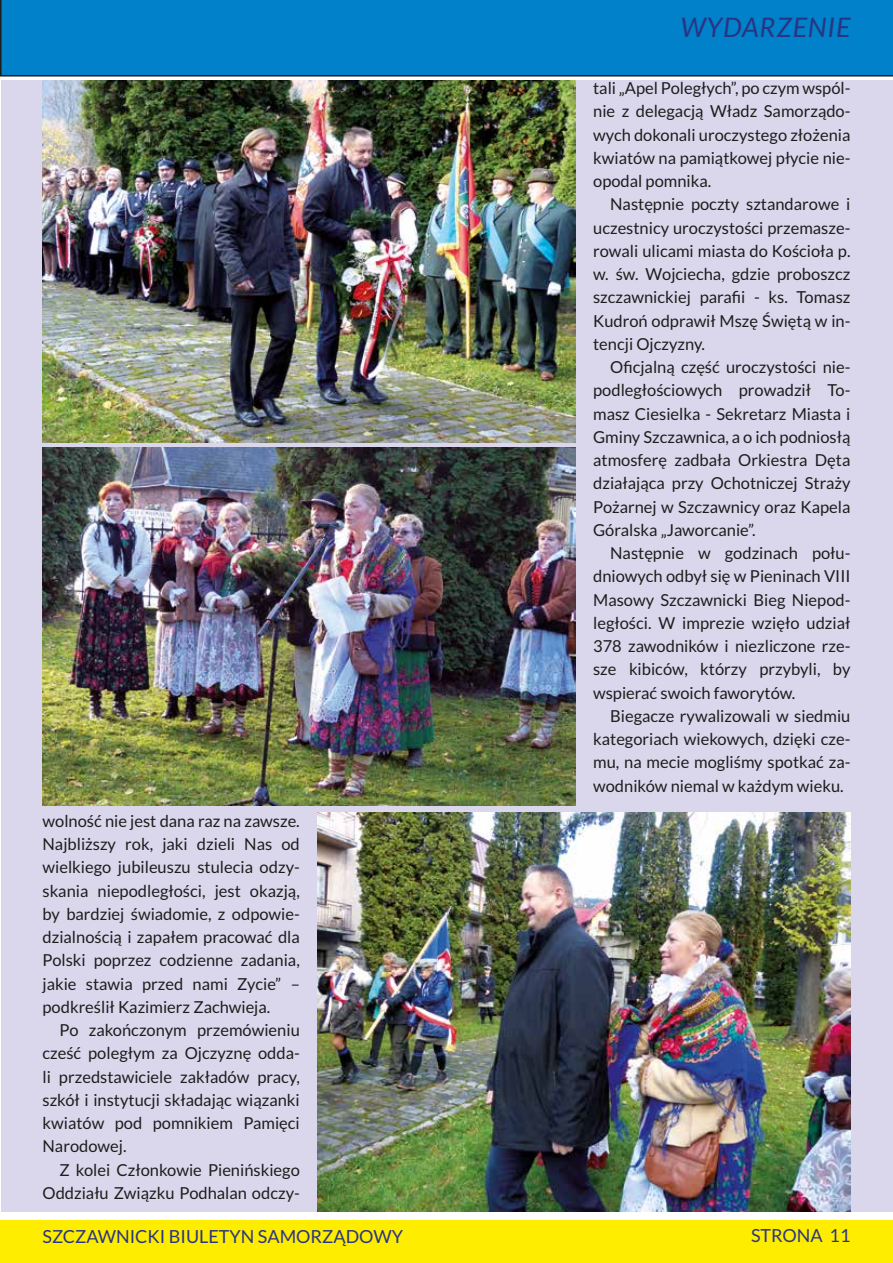
<style>
.page{position:relative;width:893px;height:1263px;background:#fff}
.page>*{position:absolute;margin:0;border:0;box-sizing:border-box;transform-origin:0 0}
.t1{font:italic 27px "Lato";letter-spacing:.03em;color:#283583}
.t2{font:18px "Lato";color:#283583}
.t3{font:16.5px/23.2px "Lato";color:#1d1d1b;text-align:justify}
</style>
<div class="page">
<div style="left:0;top:1220px;width:893px;height:43px;background:#ffed00"></div>
<div style="left:1px;top:0;width:892px;height:77px;background:#0081c9"></div>
<svg style="left:0;top:0;width:1px;height:77px"></svg>
<div style="left:2px;top:81px;width:891px;height:1131px;background:#dad7ed"></div>
<img style="left:42px;top:448px;width:533px;height:357px">
<img style="left:318px;top:812px;width:532px;height:400px">
<img style="left:43px;top:81px;width:532px;height:361px">
<h1 class="t1" style="left:680px;top:12px;width:172px">WYDARZENIE</h1>
<p class="t3" style="left:43px;top:809px;width:259px">wolność nie jest dana raz na zawsze.<br>Najbliższy rok, jaki dzieli Nas od wielkiego jubileuszu stulecia odzy&shy;skania niepodległości, jest okazją, by bardziej świadomie, z odpowie&shy;dzialnością i zapałem pracować dla Polski poprzez codzienne zadania, jakie stawia przed nami Zycie” – podkreślił Kazimierz Zachwieja.</p>
<p class="t3" style="left:43px;top:1018px;width:259px;text-indent:17px">Po zakończonym przemówieniu cześć poległym za Ojczyznę odda&shy;li przedstawiciele zakładów pracy, szkół i instytucji składając wiązanki kwiatów pod pomnikiem Pamięci Narodowej.</p>
<p class="t3" style="left:43px;top:1158px;width:259px;text-align:right">Z kolei Członkowie Pienińskiego<br>Oddziału Związku Podhalan odczy-</p>
<p class="t3" style="left:593px;top:76px;width:259px">tali „Apel Poległych”, po czym wspól&shy;nie z delegacją Władz Samorządo&shy;wych dokonali uroczystego złożenia kwiatów na pamiątkowej płycie nie&shy;opodal pomnika.</p>
<p class="t3" style="left:593px;top:193px;width:259px;text-indent:17px">Następnie poczty sztandarowe i uczestnicy uroczystości przemasze&shy;rowali ulicami miasta do Kościoła p. w. św. Wojciecha, gdzie proboszcz szczawnickiej parafii - ks. Tomasz Kudroń odprawił Mszę Świętą w in&shy;tencji Ojczyzny.</p>
<p class="t3" style="left:593px;top:355px;width:259px;text-indent:17px">Oficjalną część uroczystości nie&shy;podległościowych prowadził To&shy;masz Ciesielka - Sekretarz Miasta i Gminy Szczawnica, a o ich podniosłą atmosferę zadbała Orkiestra Dęta działająca przy Ochotniczej Straży Pożarnej w Szczawnicy oraz Kapela Góralska „Jaworcanie”.</p>
<p class="t3" style="left:593px;top:541px;width:259px;text-indent:17px">Następnie w godzinach połu&shy;dniowych odbył się w Pieninach VIII Masowy Szczawnicki Bieg Niepod&shy;ległości. W imprezie wzięło udział 378 zawodników i niezliczone rze&shy;sze kibiców, którzy przybyli, by wspierać swoich faworytów.</p>
<p class="t3" style="left:593px;top:704px;width:259px;text-indent:17px">Biegacze rywalizowali w siedmiu kategoriach wiekowych, dzięki cze&shy;mu, na mecie mogliśmy spotkać za&shy;wodników niemal w każdym wieku.</p>
<p class="t2" style="left:43px;top:1226px;width:362px">SZCZAWNICKI BIULETYN SAMORZĄDOWY</p>
<p class="t2" style="left:751px;top:1225px;width:101px">STRONA 11</p>
</div>
